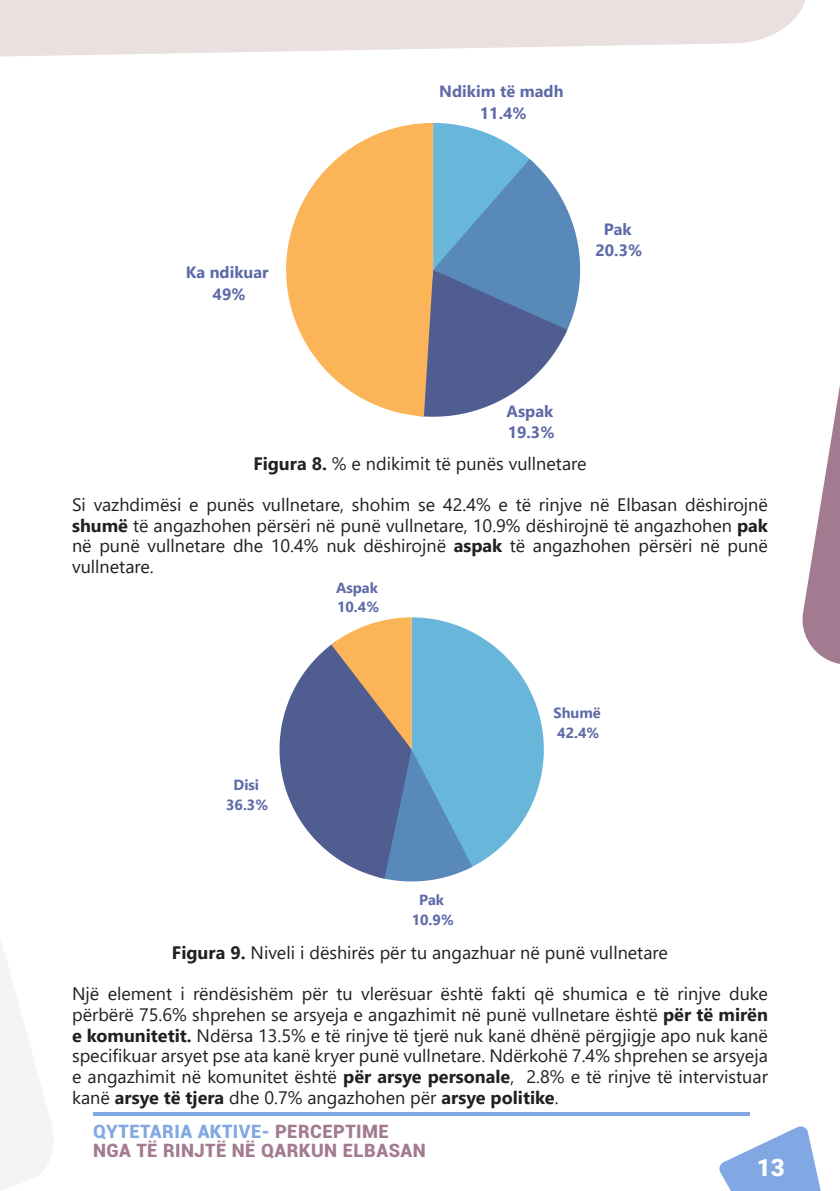
<style>
.page{position:relative;width:840px;height:1191px;background:#fff}
.page>*{position:absolute;margin:0;border:0;box-sizing:border-box;transform-origin:0 0}
.t1{font:900 24px "Roboto";color:#fff}
.t2{font:900 18.4px/18.4px "Roboto";letter-spacing:.025em;color:#a37b90}
.t3{font:18px/20.6px "Segoe UI";color:#231f20;text-align:justify}
.t4{font:700 16.4px/21.6px "Segoe UI";color:#5d6aa7;text-align:center}
.t5{font:700 14.6px/19.4px "Segoe UI";color:#5d6aa7}
.s1{font-weight:700}
.s2{color:#81a8e2}
</style>
<div class="page">
<svg style="left:802px;top:392px;width:37px;height:272px"></svg>
<svg style="left:719px;top:1126px;width:101px;height:64px"></svg>
<svg style="left:1px;top:0;width:805px;height:57px;fill:#eae0e0"></svg>
<hr style="left:93px;top:1112px;width:656px;height:4px;background:#81a8e2">
<svg style="left:0;top:0;width:1px;height:57px"></svg>
<svg style="left:0;top:939px;width:53px;height:252px"></svg>
<svg style="left:419px;top:123px;width:160px;height:294px"></svg>
<svg style="left:286px;top:123px;width:147px;height:293px;fill:#fbb457"></svg>
<svg style="left:279px;top:617px;width:264px;height:264px"></svg>
<p class="t4" style="left:186px;top:260px;width:84px">Ka ndikuar<br>49%</p>
<p class="t4" style="left:439px;top:80px;width:126px">Ndikim të madh<br>11.4%</p>
<p class="t4" style="left:595px;top:217px;width:48px">Pak<br>20.3%</p>
<p class="t4" style="left:506px;top:399px;width:49px;text-align:left">Aspak<br>19.3%</p>
<p class="t3" style="left:253px;top:452px;width:334px"><span class="s1">Figura 8.</span> % e ndikimit të punës vullnetare</p>
<p class="t3" style="left:72px;top:492px;width:697px">Si vazhdimësi e punës vullnetare, shohim se 42.4% e të rinjve në Elbasan dëshirojnë <span class="s1">shumë</span> të angazhohen përsëri në punë vullnetare, 10.9% dëshirojnë të angazhohen <span class="s1">pak </span>në punë vullnetare dhe 10.4% nuk dëshirojnë <span class="s1">aspak</span> të angazhohen përsëri në punë vullnetare.</p>
<p class="t5" style="left:226px;top:774px;width:43px;text-align:center">Disi<br>36.3%</p>
<p class="t5" style="left:336px;top:577px;width:45px">Aspak<br>10.4%</p>
<p class="t5" style="left:411px;top:889px;width:43px;text-align:center">Pak<br>10.9%</p>
<p class="t5" style="left:553px;top:702px;width:49px">Shumë<br>42.4%</p>
<p class="t3" style="left:172px;top:941px;width:497px"><span class="s1">Figura 9.</span> Niveli i dëshirës për tu angazhuar në punë vullnetare</p>
<p class="t3" style="left:72px;top:981px;width:697px">Një element i rëndësishëm për tu vlerësuar është fakti që shumica e të rinjve duke përbërë 75.6% shprehen se arsyeja e angazhimit në punë vullnetare është <span class="s1">për të mirën e komunitetit.</span> Ndërsa 13.5% e të rinjve të tjerë nuk kanë dhënë përgjigje apo nuk kanë specifikuar arsyet pse ata kanë kryer punë vullnetare. Ndërkohë 7.4% shprehen se arsyeja e angazhimit në komunitet është <span class="s1">për arsye personale</span>, 2.8% e të rinjve të intervistuar kanë <span class="s1">arsye të tjera</span> dhe 0.7% angazhohen për <span class="s1">arsye politike</span>.</p>
<p class="t2" style="left:93px;top:1121px;width:334px"><span class="s2">QYTETARIA AKTIVE-</span> PERCEPTIME<br>NGA TË RINJTË NË QARKUN ELBASAN</p>
<h1 class="t1" style="left:756px;top:1150px;width:29px">13</h1>
</div>
